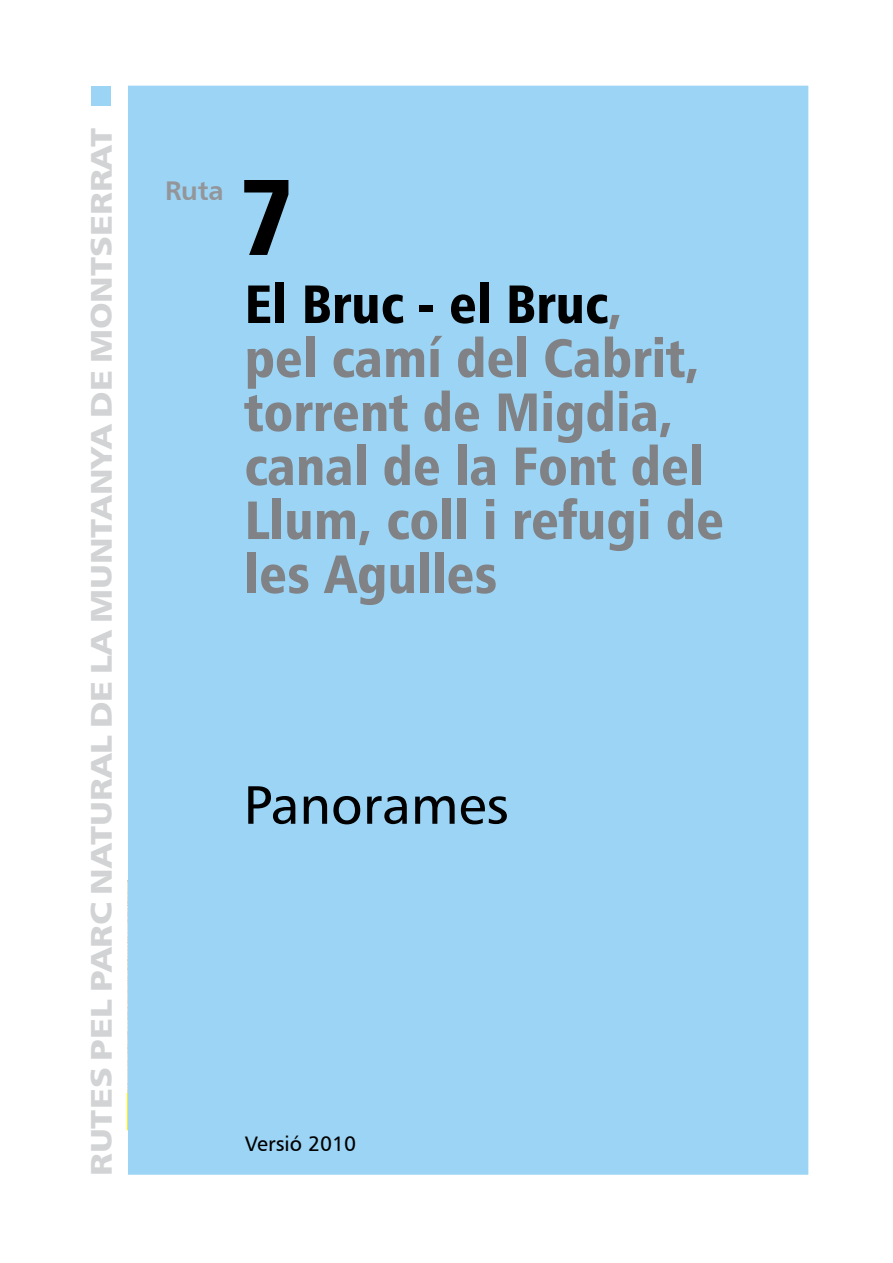
<style>
.page{position:relative;width:893px;height:1263px;background:#fff}
.page>*{position:absolute;margin:0;border:0;box-sizing:border-box;transform-origin:0 0}
.t1{font:108px "Humanist 777 BT Black Condensed B";color:#000}
.t2{font:54px/54px "Humanist 777 BT Black Condensed B";color:#808285}
.t3{font:54px "Humanist 777 BT Roman B";color:#000}
.t4{font:30px "Humanist 777 BT Black B";color:#d1d3d4;scale:1.15 1}
.t5{font:27px "Humanist 777 BT Bold B";color:#939598}
.t6{font:21px "Humanist 777 BT Roman B";color:#000}
.s1{color:#000}
</style>
<div class="page">
<div style="left:92px;top:86px;width:19px;height:19px;background:#9bd4f4"></div>
<div style="left:128px;top:86px;width:680px;height:1089px;background:#9bd4f4"></div>
<p class="t4" style="left:82px;top:1176px;width:910px;rotate:-90deg">RUTEs pel Parc Natural de la Muntanya de Montserrat</p>
<p class="t5" style="left:165px;top:174px;width:60px">Ruta</p>
<p class="t1" style="left:239px;top:148px;width:58px">7</p>
<p class="t2" style="left:244px;top:276px;width:481px"><span class="s1">el Bruc - el Bruc</span>,<br>pel camí del Cabrit, torrent de Migdia, canal de la Font del<br>Llum, coll i refugi de les Agulles</p>
<p class="t3" style="left:244px;top:771px;width:267px">Panorames</p>
<p class="t6" style="left:245px;top:1130px;width:113px">Versió 2010</p>
</div>
